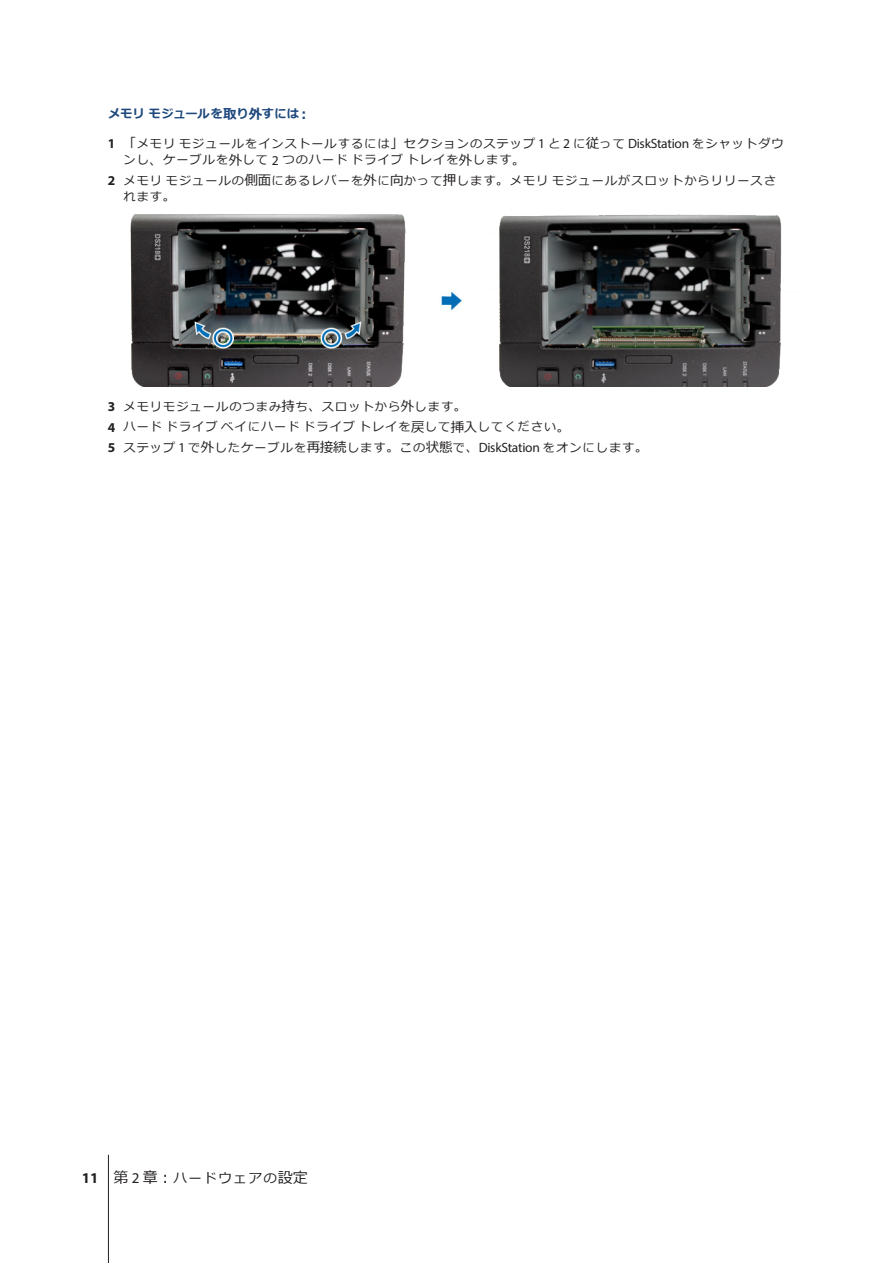
<style>
.page{position:relative;width:893px;height:1263px;background:#fff}
.page>*{position:absolute;margin:0;border:0;box-sizing:border-box;transform-origin:0 0}
.t1{font:13.5px "Meiryo";letter-spacing:.11em;color:#231f20}
.t2{font:12.15px/16.2px "Meiryo";letter-spacing:.085em;color:#231f20}
.DisplaySentence{font:700 12.15px "Meiryo";letter-spacing:.01em;color:#1f497d}
.s1{font-size:13.5px}
.s2{font-family:"Myriad Pro";font-weight:700;font-size:13.5px}
.s3{font-family:"Myriad Pro";font-size:13.5px}
.s4{font-family:"Myriad Pro";font-weight:700;font-size:15px}
.s5{font-size:15px}
.s6{font-family:"Myriad Pro";font-size:15px}
</style>
<div class="page">
<hr style="left:108px;top:1155px;width:1px;height:108px;background:#231f20">
<img style="left:130px;top:215px;width:652px;height:171px">
<p class="DisplaySentence" style="left:108px;top:105px;width:204px">メモリモジュールを<span class="s1">取</span>り<span class="s1">外</span>すには<span class="s1">：</span></p>
<p class="t2" style="left:123px;top:136px;width:662px;text-indent:-16px"><span class="s2">1</span> <span class="s1">「</span>メモリモジュールをインストールするには<span class="s1">」</span>セクションのステップ <span class="s3">1</span> と <span class="s3">2</span> に<span class="s1">従</span>って <span class="s3">DiskStation</span> をシャットダウンし<span class="s1">、</span>ケーブルを<span class="s1">外</span>して <span class="s3">2</span> つのハードドライブトレイを<span class="s1">外</span>します<span class="s1">。</span></p>
<p class="t2" style="left:123px;top:173px;width:654px;text-indent:-16px"><span class="s2">2</span> メモリモジュールの<span class="s1">側面</span>にあるレバーを<span class="s1">外</span>に<span class="s1">向</span>かって<span class="s1">押</span>します<span class="s1">。</span>メモリモジュールがスロットからリリースされます<span class="s1">。</span></p>
<p class="t2" style="left:108px;top:399px;width:361px"><span class="s2">3</span> メモリモジュールのつまみ<span class="s1">持</span>ち<span class="s1">、</span>スロットから<span class="s1">外</span>します<span class="s1">。</span></p>
<p class="t2" style="left:108px;top:419px;width:464px"><span class="s2">4</span> ハードドライブベイにハードドライブトレイを<span class="s1">戻</span>して<span class="s1">挿入</span>してください<span class="s1">。</span></p>
<p class="t2" style="left:108px;top:440px;width:542px"><span class="s2">5</span> ステップ <span class="s3">1</span> で<span class="s1">外</span>したケーブルを<span class="s1">再接続</span>します<span class="s1">。</span>この<span class="s1">状態</span>で<span class="s1">、</span><span class="s3">DiskStation</span> をオンにします<span class="s1">。</span></p>
<p class="t1" style="left:82px;top:1168px;width:227px"><span class="s4">11</span> <span class="s5">第</span> <span class="s6">2</span> <span class="s5">章：</span>ハードウェアの<span class="s5">設定</span></p>
</div>
